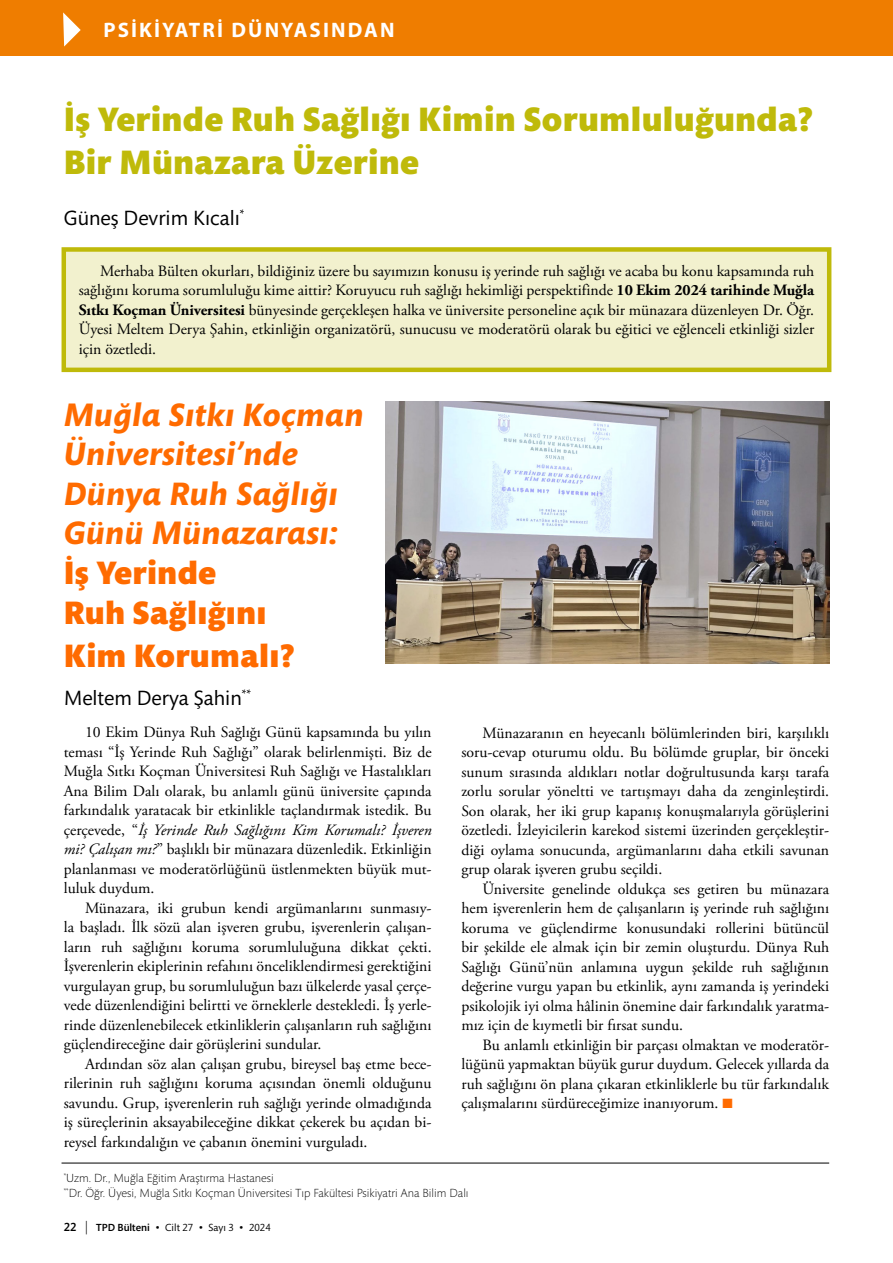
<style>
.page{position:relative;width:893px;height:1263px;background:#fff}
.page>*{position:absolute;margin:0;border:0;box-sizing:border-box;transform-origin:0 0}
.t1{font:900 34.5px/43.2px "Mundo Sans Std";letter-spacing:.01em;color:#bfba0a}
.t2{font:italic 700 33px/39.6px "Mundo Sans Std";letter-spacing:.01em;color:#ff6b00}
.t3{font:900 33px/39.6px "Mundo Sans Std";letter-spacing:.01em;color:#ff6b00}
.t4{font:italic 600 21px "Myriad Pro";letter-spacing:.01em;color:#fff}
.t5{font:21px "Mundo Sans Std";color:#000}
.t6{font:700 21px "Myriad Pro";letter-spacing:.1em;color:#fff}
.t7{font:15.75px/19.5px "Adobe Garamond Pro";color:#000;text-align:justify}
.t8{font:300 12px/14.4px "Mundo Sans Std";color:#000}
.t9{font:10.5px "Mundo Sans Std";color:#000}
.s1{font-weight:700}
.s2{font-style:italic}
.s3{color:#ff6b00}
.s4{font-weight:500;font-size:12px}
.s5{font-family:"Copperplate";font-weight:300;font-size:13.5px}
.s6{font-weight:500}
.s7{font-size:13.5px}
</style>
<div class="page">
<div style="left:0;top:0;width:893px;height:55px;background:#ef7d00"></div>
<svg style="left:63px;top:12px;width:18px;height:35px"></svg>
<div style="left:64px;top:249px;width:765px;height:121px;background:#f2f1ce"></div>
<div style="left:62px;top:247px;width:769px;height:125px;border:4px solid #bfba0a"></div>
<img style="left:385px;top:402px;width:444px;height:262px">
<hr style="left:62px;top:1163px;width:767px;height:1px;background:#000">
<h3 class="t6" style="left:103px;top:16px;width:292px">PSİKİYATRİ DÜNYASINDAN</h3>
<h3 class="t4" style="left:204px;top:17px;width:219px">İklim Krizi ve Ruh Sağlığı</h3>
<h3 class="t6" style="left:95px;top:16px;width:96px">DOSYA |</h3>
<h3 class="t4" style="left:210px;top:17px;width:186px">ş Yerinde Ruh Sağlığı</h3>
<h1 class="t1" style="left:64px;top:98px;width:751px">İş Yerinde Ruh Sağlığı Kimin Sorumluluğunda?<br>Bir Münazara Üzerine</h1>
<h3 class="t5" style="left:64px;top:207px;width:182px">Güneş Devrim Kıcalı<sup>*</sup></h3>
<p class="t7" style="left:79px;top:262px;width:737px;text-indent:21px">Merhaba Bülten okurları, bildiğiniz üzere bu sayımızın konusu iş yerinde ruh sağlığı ve acaba bu konu kapsamında ruh sağlığını koruma sorumluluğu kime aittir? Koruyucu ruh sağlığı hekimliği perspektifinde <span class="s1">10 Ekim 2024 tarihinde Muğla Sıtkı Koçman Üniversitesi</span> bünyesinde gerçekleşen halka ve üniversite personeline açık bir münazara düzenleyen Dr. Öğr.<br>Üyesi Meltem Derya Şahin, etkinliğin organizatörü, sunucusu ve moderatörü olarak bu eğitici ve eğlenceli etkinliği sizler için özetledi.</p>
<h2 class="t2" style="left:64px;top:395px;width:301px">Muğla Sıtkı Koçman<br>Üniversitesi’nde<br>Dünya Ruh Sağlığı<br>Günü Münazarası:</h2>
<h2 class="t3" style="left:64px;top:554px;width:204px">İş Yerinde<br>Ruh Sağlığını</h2>
<h2 class="t3" style="left:64px;top:637px;width:232px">Kim Korumalı?</h2>
<h3 class="t5" style="left:64px;top:686px;width:189px">Meltem Derya Şahin<sup>**</sup></h3>
<p class="t7" style="left:64px;top:723px;width:369px;text-indent:21px">10 Ekim Dünya Ruh Sağlığı Günü kapsamında bu yılın teması “İş Yerinde Ruh Sağlığı” olarak belirlenmişti. Biz de Muğla Sıtkı Koçman Üniversitesi Ruh Sağlığı ve Hastalıkları Ana Bilim Dalı olarak, bu anlamlı günü üniversite çapında farkındalık yaratacak bir etkinlikle taçlandırmak istedik. Bu çerçevede, “<span class="s2">İş Yerinde Ruh Sağlığını Kim Korumalı? İşveren mi? Çalışan mı?</span>” başlıklı bir münazara düzenledik. Etkinliğin planlanması ve moderatörlüğünü üstlenmekten büyük mut&shy;luluk duydum.</p>
<p class="t7" style="left:64px;top:898px;width:369px;text-indent:21px">Münazara, iki grubun kendi argümanlarını sunmasıy&shy;la başladı. İlk sözü alan işveren grubu, işverenlerin çalışan&shy;ların ruh sağlığını koruma sorumluluğuna dikkat çekti.<br>İşverenlerin ekiplerinin refahını önceliklendirmesi gerektiğini vurgulayan grup, bu sorumluluğun bazı ülkelerde yasal çerçe&shy;vede düzenlendiğini belirtti ve örneklerle destekledi. İş yerle&shy;rinde düzenlenebilecek etkinliklerin çalışanların ruh sağlığını güçlendireceğine dair görüşlerini sundular.</p>
<p class="t7" style="left:64px;top:1054px;width:369px;text-indent:21px">Ardından söz alan çalışan grubu, bireysel baş etme bece&shy;rilerinin ruh sağlığını koruma açısından önemli olduğunu savundu. Grup, işverenlerin ruh sağlığı yerinde olmadığında iş süreçlerinin aksayabileceğine dikkat çekerek bu açıdan bi&shy;reysel farkındalığın ve çabanın önemini vurguladı.</p>
<p class="t7" style="left:461px;top:723px;width:369px;text-indent:21px">Münazaranın en heyecanlı bölümlerinden biri, karşılıklı soru-cevap oturumu oldu. Bu bölümde gruplar, bir önceki sunum sırasında aldıkları notlar doğrultusunda karşı tarafa zorlu sorular yöneltti ve tartışmayı daha da zenginleştirdi.<br>Son olarak, her iki grup kapanış konuşmalarıyla görüşlerini özetledi. İzleyicilerin karekod sistemi üzerinden gerçekleştir&shy;diği oylama sonucunda, argümanlarını daha etkili savunan grup olarak işveren grubu seçildi.</p>
<p class="t7" style="left:461px;top:879px;width:369px;text-indent:21px">Üniversite genelinde oldukça ses getiren bu münazara hem işverenlerin hem de çalışanların iş yerinde ruh sağlığını koruma ve güçlendirme konusundaki rollerini bütüncül bir şekilde ele almak için bir zemin oluşturdu. Dünya Ruh Sağlığı Günü’nün anlamına uygun şekilde ruh sağlığının değerine vurgu yapan bu etkinlik, aynı zamanda iş yerindeki psikolojik iyi olma hâlinin önemine dair farkındalık yaratma&shy;mız için de kıymetli bir fırsat sundu.</p>
<p class="t7" style="left:461px;top:1035px;width:369px;text-indent:21px">Bu anlamlı etkinliğin bir parçası olmaktan ve moderatör&shy;lüğünü yapmaktan büyük gurur duydum. Gelecek yıllarda da ruh sağlığını ön plana çıkaran etkinliklerle bu tür farkındalık çalışmalarını sürdüreceğimize inanıyorum. <span class="s3">■</span></p>
<p class="t8" style="left:64px;top:1171px;width:406px"><sup>*</sup>Uzm. Dr., Muğla Eğitim Araştırma Hastanesi<br><sup>**</sup>Dr. Öğr. Üyesi, Muğla Sıtkı Koçman Üniversitesi Tıp Fakültesi Psikiyatri Ana Bilim Dalı</p>
<p class="t9" style="left:64px;top:1222px;width:208px"><span class="s4">22</span> <span class="s5">|</span> <span class="s6">TPD Bülteni</span> <span class="s7">•</span> Cilt 27 <span class="s7">•</span> Sayı 3 <span class="s7">•</span> 2024</p>
</div>
